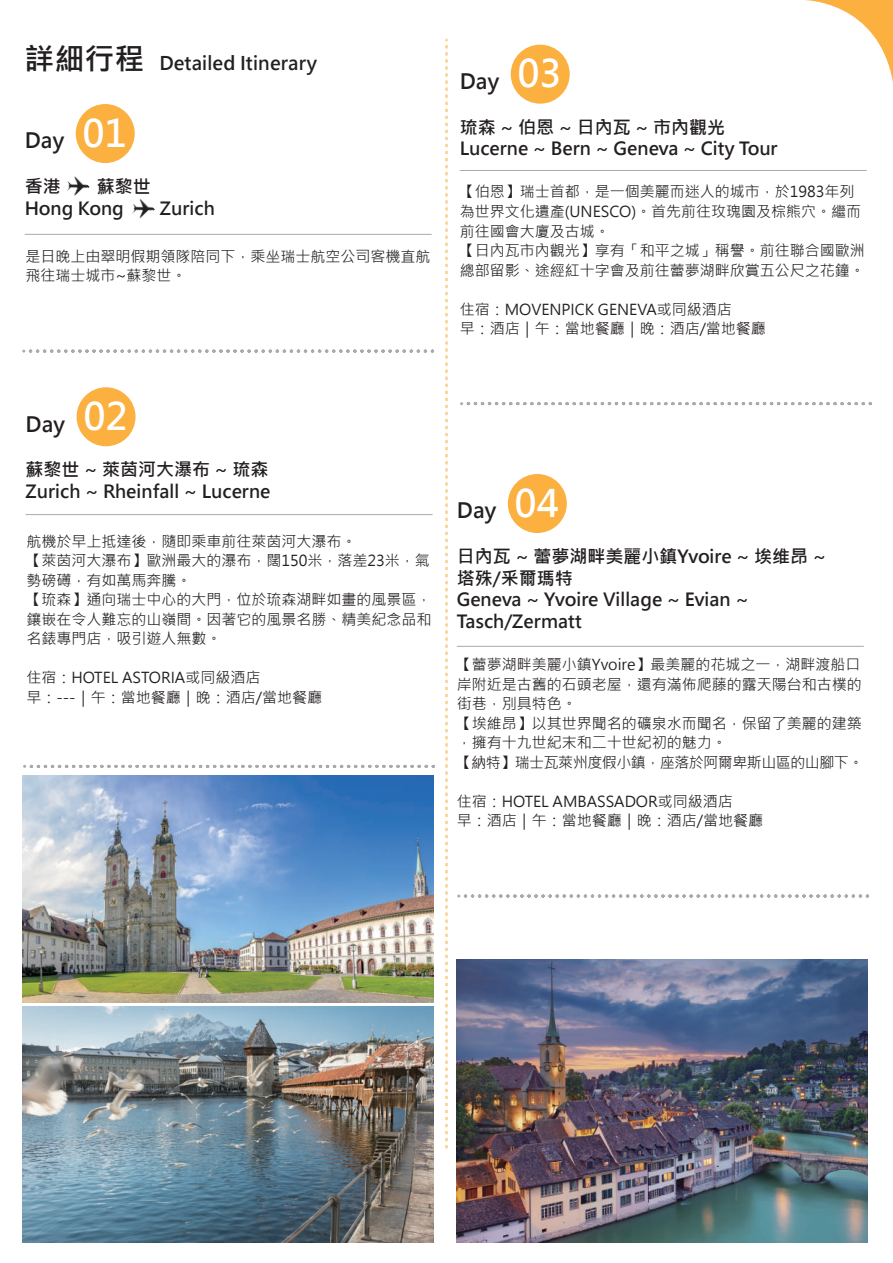
<style>
.page{position:relative;width:893px;height:1263px;background:#fff}
.page>*{position:absolute;margin:0;border:0;box-sizing:border-box;transform-origin:0 0}
.t1{font:700 21px "Microsoft Jheng Hei";color:#231f20}
.t2{font:700 18.75px "Microsoft Jheng Hei";color:#231f20}
.t3{font:700 18px/21.6px "Microsoft Jheng Hei";color:#231f20}
.t4{font:15px/19.5px "Microsoft Jheng Hei";color:#231f20}
.s1{font-size:30px}
.s2{font-size:37.5px;color:#fff}
</style>
<div class="page">
<svg style="left:805px;top:0;width:88px;height:82px"></svg>
<img style="left:23px;top:1007px;width:411px;height:235px">
<img style="left:457px;top:959px;width:411px;height:283px">
<div style="left:77px;top:387px;width:59px;height:59px;background:#fbb03f;border-radius:50%"></div>
<hr style="left:26px;top:514px;width:406px;height:1px;background:#a8aaad">
<svg style="left:25px;top:765px;width:409px;height:3px"></svg>
<hr style="left:457px;top:646px;width:407px;height:1px;background:#a8aaad">
<svg style="left:459px;top:894px;width:409px;height:3px"></svg>
<div style="left:508px;top:474px;width:59px;height:59px;background:#fbb03f;border-radius:50%"></div>
<hr style="left:460px;top:170px;width:407px;height:1px;background:#a8aaad">
<svg style="left:462px;top:402px;width:409px;height:3px"></svg>
<div style="left:511px;top:45px;width:59px;height:59px;background:#fbb03f;border-radius:50%"></div>
<div style="left:76px;top:104px;width:59px;height:59px;background:#fbb03f;border-radius:50%"></div>
<img style="left:66px;top:176px;width:24px;height:20px">
<img style="left:132px;top:199px;width:23px;height:19px">
<hr style="left:25px;top:234px;width:407px;height:1px;background:#a8aaad">
<svg style="left:24px;top:350px;width:409px;height:3px"></svg>
<svg style="left:445px;top:40px;width:3px;height:1107px"></svg>
<img style="left:23px;top:775px;width:411px;height:228px">
<p class="t2" style="left:25px;top:51px;width:294px"><span class="s1">詳細行程</span> Detailed Itinerary</p>
<h1 class="t1" style="left:25px;top:127px;width:104px">Day <span class="s2">01</span></h1>
<p class="t3" style="left:25px;top:176px;width:37px">香港</p>
<p class="t3" style="left:25px;top:176px;width:127px;text-indent:72px">蘇黎世<br>Hong Kong</p>
<p class="t3" style="left:160px;top:197px;width:57px">Zurich</p>
<p class="t4" style="left:26px;top:247px;width:407px">是日晚上由翠明假期領隊陪同下，乘坐瑞士航空公司客機直航飛往瑞士城市~蘇黎世。</p>
<h1 class="t1" style="left:26px;top:411px;width:104px">Day <span class="s2">02</span></h1>
<p class="t3" style="left:26px;top:459px;width:246px">蘇黎世 ~ 萊茵河大瀑布 ~ 琉森<br>Zurich ~ Rheinfall ~ Lucerne</p>
<p class="t4" style="left:26px;top:531px;width:406px">航機於早上抵達後，隨即乘車前往萊茵河大瀑布。<br>【萊茵河大瀑布】歐洲最大的瀑布，闊150米，落差23米，氣勢磅礡，有如萬馬奔騰。<br>【琉森】通向瑞士中心的大門，位於琉森湖畔如畫的風景區，鑲嵌在令人難忘的山嶺間。因著它的風景名勝、精美紀念品和名錶專門店，吸引遊人無數。</p>
<p class="t4" style="left:26px;top:668px;width:297px">住宿：HOTEL ASTORIA或同級酒店<br>早：---｜午：當地餐廳｜晚：酒店/當地餐廳</p>
<h1 class="t1" style="left:460px;top:68px;width:104px">Day <span class="s2">03</span></h1>
<p class="t3" style="left:460px;top:116px;width:267px">琉森 ~ 伯恩 ~ 日內瓦 ~ 市內觀光</p>
<p class="t3" style="left:460px;top:138px;width:319px">Lucerne ~ Bern ~ Geneva ~ City Tour</p>
<p class="t4" style="left:460px;top:182px;width:406px">【伯恩】瑞士首都，是一個美麗而迷人的城市，於1983年列為世界文化遺產(UNESCO)。首先前往玫瑰園及棕熊穴。繼而前往國會大廈及古城。<br>【日內瓦市內觀光】享有「和平之城」稱譽。前往聯合國歐洲總部留影、途經紅十字會及前往蕾夢湖畔欣賞五公尺之花鐘。</p>
<p class="t4" style="left:460px;top:299px;width:308px">住宿：MOVENPICK GENEVA或同級酒店<br>早：酒店｜午：當地餐廳｜晚：酒店/當地餐廳</p>
<h1 class="t1" style="left:457px;top:497px;width:104px">Day <span class="s2">04</span></h1>
<p class="t3" style="left:457px;top:546px;width:371px">日內瓦 ~ 蕾夢湖畔美麗小鎮Yvoire ~ 埃维昂 ~塔殊/釆爾瑪特<br>Geneva ~ Yvoire Village ~ Evian ~<br>Tasch/Zermatt</p>
<p class="t4" style="left:457px;top:655px;width:408px">【蕾夢湖畔美麗小鎮Yvoire】最美麗的花城之一，湖畔渡船口岸附近是古舊的石頭老屋，還有滿佈爬藤的露天陽台和古樸的街巷，別具特色。<br>【埃維昂】以其世界聞名的礦泉水而聞名，保留了美麗的建築，擁有十九世紀末和二十世紀初的魅力。<br>【納特】瑞士瓦萊州度假小鎮，座落於阿爾卑斯山區的山腳下。</p>
<p class="t4" style="left:457px;top:792px;width:308px">住宿：HOTEL AMBASSADOR或同級酒店<br>早：酒店｜午：當地餐廳｜晚：酒店/當地餐廳</p>
</div>
